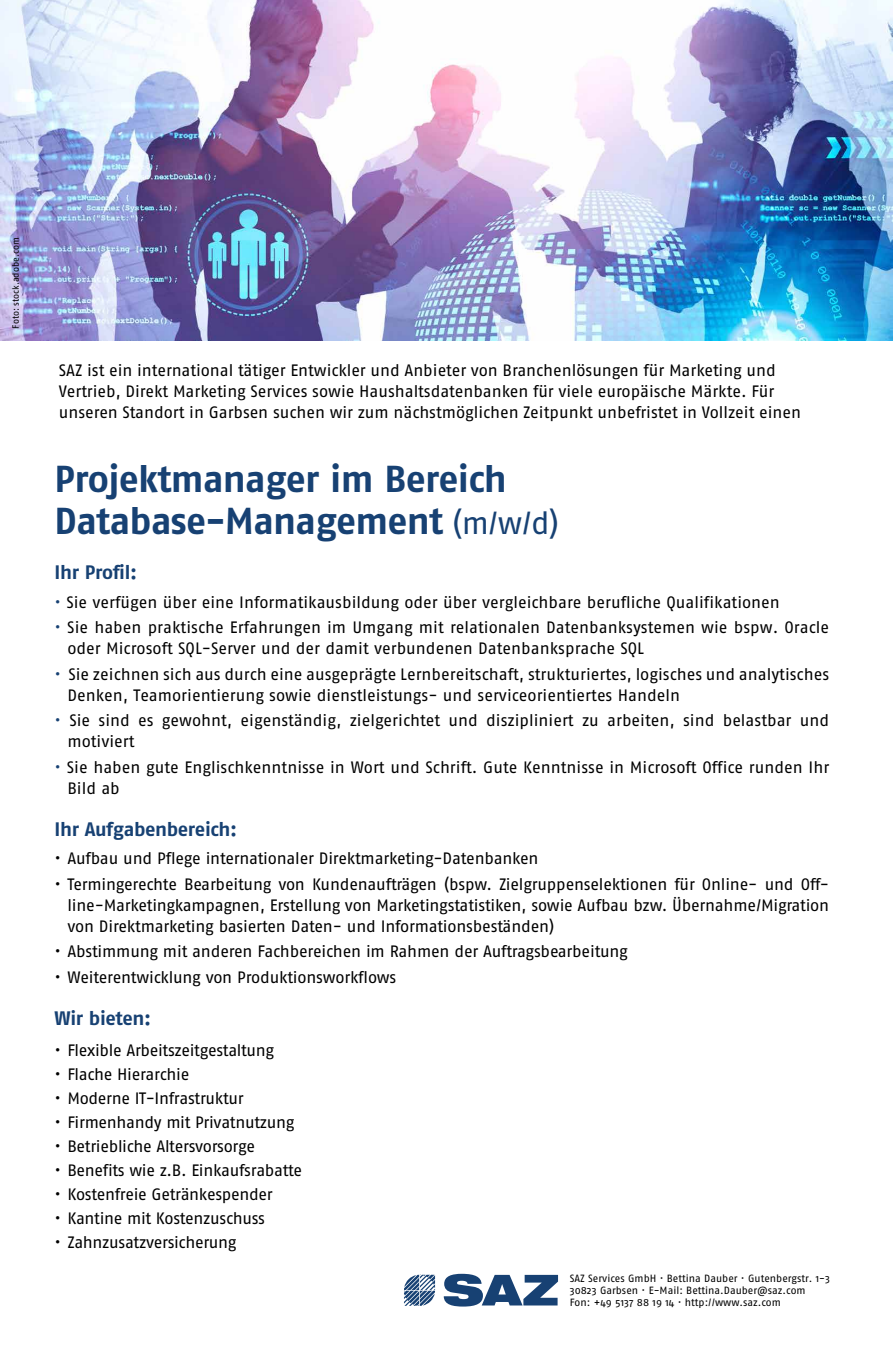
<style>
.page{position:relative;width:893px;height:1361px;background:#fff}
.page>*{position:absolute;margin:0;border:0;box-sizing:border-box;transform-origin:0 0}
.t1{font:700 37.5px/42px "Fago OT";letter-spacing:-.02em;color:#174173}
.t2{font:700 19.5px "Fago OT";letter-spacing:-.02em;color:#174173}
.t3{font:16.5px/21px "Fago OT";color:#000}
.t4{font:16.5px "Fago OT";letter-spacing:-.02em;color:#000}
.t5{font:10.5px/12px "Fago OT";color:#000}
.t6{font:9px "Fago OT";color:#000}
.s1{font-weight:400;font-size:31.5px}
.s2{color:#174173}
</style>
<div class="page">
<img style="left:0;top:0;width:893px;height:340px">
<svg style="left:444px;top:1273px;width:114px;height:33px"></svg>
<svg style="left:404px;top:1274px;width:31px;height:32px"></svg>
<p class="t6" style="left:10px;top:328px;width:92px;rotate:-90deg">Foto: stock.adobe.com</p>
<p class="t3" style="left:59px;top:359px;width:744px">SAZ ist ein international tätiger Entwickler und Anbieter von Branchenlösungen für Marketing und<br>Vertrieb, Direkt Marketing Services sowie Haushaltsdatenbanken für viele europäische Märkte. Für unseren Standort in Garbsen suchen wir zum nächstmöglichen Zeitpunkt unbefristet in Vollzeit einen</p>
<h1 class="t1" style="left:55px;top:458px;width:506px">Projektmanager im Bereich<br>Database-Management <span class="s1">(m/w/d)</span></h1>
<p class="t2" style="left:55px;top:561px;width:84px">Ihr Profil:</p>
<p class="t3" style="left:55px;top:591px;width:727px"><span class="s2">•</span> Sie verfügen über eine Informatikausbildung oder über vergleichbare berufliche Qualifikationen</p>
<p class="t3" style="left:67px;top:617px;width:763px;text-indent:-13px"><span class="s2">•</span> Sie haben praktische Erfahrungen im Umgang mit relationalen Datenbanksystemen wie bspw. Oracle oder Microsoft SQL-Server und der damit verbundenen Datenbanksprache SQL</p>
<p class="t3" style="left:67px;top:663px;width:763px;text-indent:-13px"><span class="s2">•</span> Sie zeichnen sich aus durch eine ausgeprägte Lernbereitschaft, strukturiertes, logisches und analytisches<br>Denken, Teamorientierung sowie dienstleistungs- und serviceorientiertes Handeln</p>
<p class="t3" style="left:67px;top:710px;width:763px;text-indent:-13px"><span class="s2">•</span> Sie sind es gewohnt, eigenständig, zielgerichtet und diszipliniert zu arbeiten, sind belastbar und motiviert</p>
<p class="t3" style="left:67px;top:756px;width:763px;text-indent:-13px"><span class="s2">•</span> Sie haben gute Englischkenntnisse in Wort und Schrift. Gute Kenntnisse in Microsoft Office runden Ihr<br>Bild ab</p>
<p class="t2" style="left:55px;top:817px;width:184px">Ihr Aufgabenbereich:</p>
<p class="t3" style="left:55px;top:848px;width:485px">• Aufbau und Pflege internationaler Direktmarketing-Datenbanken</p>
<p class="t3" style="left:67px;top:873px;width:763px;text-align:justify;text-indent:-13px">• Termingerechte Bearbeitung von Kundenaufträgen (bspw. Zielgruppenselektionen für Online- und Off&shy;line-Marketingkampagnen, Erstellung von Marketingstatistiken, sowie Aufbau bzw. Übernahme/Migration von Direktmarketing basierten Daten- und Informationsbeständen)</p>
<p class="t3" style="left:55px;top:941px;width:575px">• Abstimmung mit anderen Fachbereichen im Rahmen der Auftragsbearbeitung</p>
<p class="t3" style="left:55px;top:966px;width:343px">• Weiterentwicklung von Produktionsworkflows</p>
<p class="t2" style="left:55px;top:1006px;width:98px">Wir bieten:</p>
<p class="t4" style="left:55px;top:1040px;width:221px">• Flexible Arbeitszeitgestaltung</p>
<p class="t4" style="left:55px;top:1064px;width:136px">• Flache Hierarchie</p>
<p class="t4" style="left:55px;top:1088px;width:191px">• Moderne IT-Infrastruktur</p>
<p class="t4" style="left:55px;top:1112px;width:241px">• Firmenhandy mit Privatnutzung</p>
<p class="t4" style="left:55px;top:1136px;width:202px">• Betriebliche Altersvorsorge</p>
<p class="t4" style="left:55px;top:1160px;width:249px">• Benefits wie z.B. Einkaufsrabatte</p>
<p class="t4" style="left:55px;top:1184px;width:220px">• Kostenfreie Getränkespender</p>
<p class="t4" style="left:55px;top:1208px;width:212px">• Kantine mit Kostenzuschuss</p>
<p class="t4" style="left:55px;top:1232px;width:183px">• Zahnzusatzversicherung</p>
<p class="t5" style="left:570px;top:1272px;width:262px">SAZ Services GmbH · Bettina Dauber · Gutenbergstr. 1-3<br>30823 Garbsen · E-Mail: Bettina.Dauber@saz.com<br>Fon: +49 5137 88 19 14 · http://www.saz.com</p>
</div>
